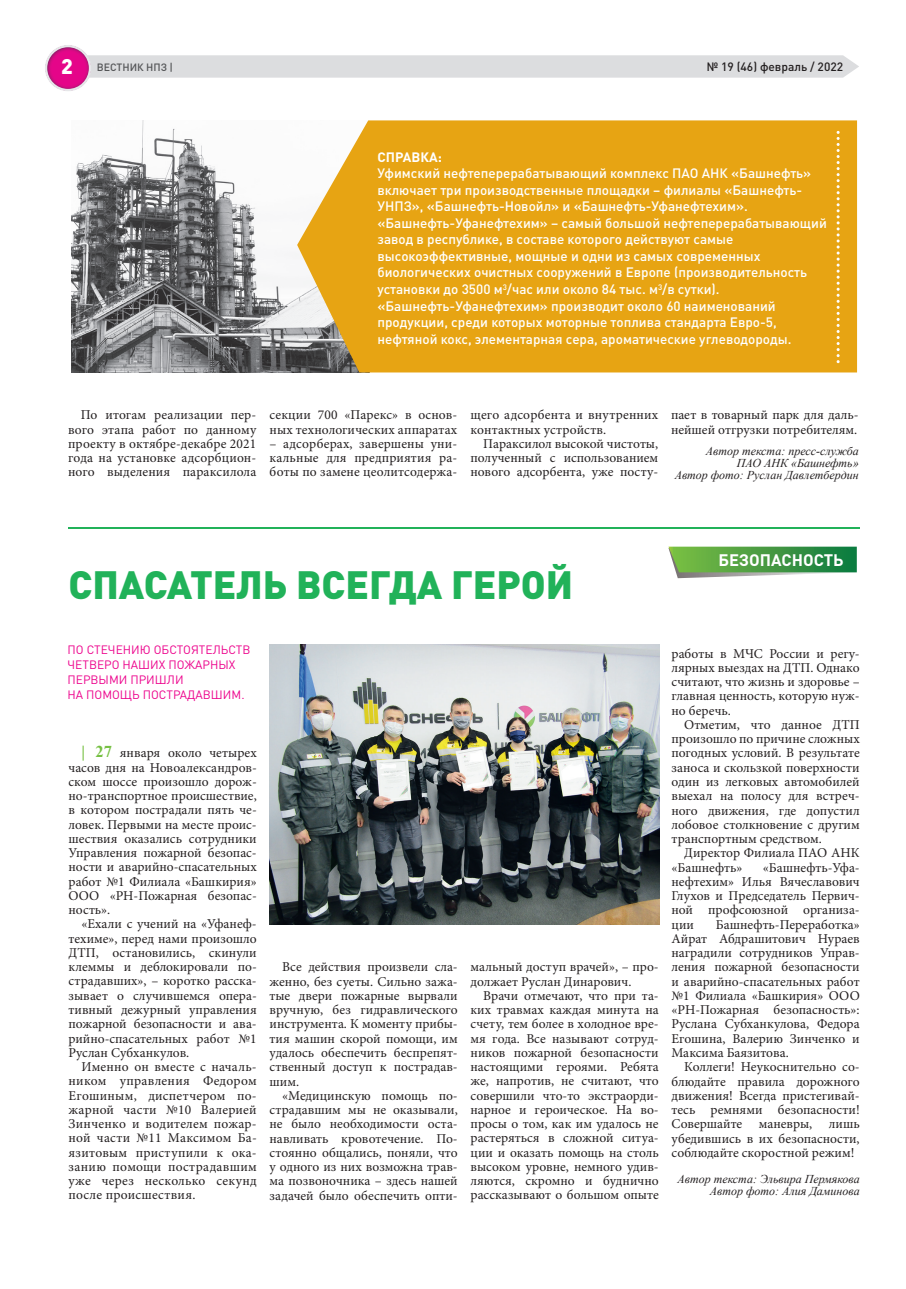
<style>
.page{position:relative;width:906px;height:1289px;background:#fff}
.page>*{position:absolute;margin:0;border:0;box-sizing:border-box;transform-origin:0 0}
.t1{font:900 39px "DIN Pro";color:#21b259}
.t2{font:700 16.5px "DIN Pro";color:#fff}
.t3{font:13.5px/14.2px "Minion Pro";color:#231f20;text-align:justify}
.t4{font:500 13.5px/16.5px "DIN Pro";color:#fff}
.t5{font:700 13.5px "DIN Pro";color:#fff}
.t6{font:italic 12px/12px "Times New Roman";color:#231f20;text-align:right}
.t7{font:12px/15px "DIN Pro";color:#ed028c}
.t8{font:500 12px "DIN Pro";color:#231f20}
.t9{font:500 10.5px "DIN Pro";color:#545557}
.s1{font-weight:900;font-size:21px;color:#fff}
.s2{font-family:"Times New Roman";font-weight:700;font-size:16.5px;color:#76c043}
</style>
<div class="page">
<svg style="left:45px;top:45px;width:814px;height:46px"></svg>
<img style="left:72px;top:120px;width:225px;height:252px">
<img style="left:269px;top:644px;width:390px;height:280px">
<div style="left:297px;top:120px;width:560px;height:252px;background:#e7a413"></div>
<svg style="left:836px;top:131px;width:3px;height:232px"></svg>
<hr style="left:68px;top:526px;width:791px;height:2px;background:#21b259">
<svg style="left:668px;top:546px;width:189px;height:32px;background:#65a862"></svg>
<p class="t9" style="left:61px;top:60px;width:113px"><span class="s1">2</span> ВЕСТНИК НПЗ |</p>
<p class="t8" style="left:707px;top:58px;width:138px">№ 19 (46) февраль / 2022</p>
<p class="t5" style="left:377px;top:148px;width:66px">СПРАВКА:</p>
<p class="t4" style="left:377px;top:165px;width:451px">Уфимский нефтеперерабатывающий комплекс ПАО АНК «Башнефть» включает три производственные площадки – филиалы «Башнефть-УНПЗ», «Башнефть-Новойл» и «Башнефть-Уфанефтехим». «Башнефть-Уфанефтехим» – самый большой нефтеперерабатывающий завод в республике, в составе которого действуют самые высокоэффективные, мощные и одни из самых современных биологических очистных сооружений в Европе (производительность установки до 3500 м<sup>3</sup>/час или около 84 тыс. м<sup>3</sup>/в сутки). «Башнефть-Уфанефтехим» производит около 60 наименований продукции, среди которых моторные топлива стандарта Евро-5, нефтяной кокс, элементарная сера, ароматические углеводороды.</p>
<p class="t3" style="left:68px;top:408px;width:190px;text-indent:13px">По итогам реализации пер&shy;вого этапа работ по данному проекту в октябре-декабре 2021 года на установке адсорбцион&shy;ного выделения параксилола</p>
<p class="t3" style="left:269px;top:408px;width:189px">секции 700 «Парекс» в основ&shy;ных технологических аппаратах</p>
<p class="t3" style="left:269px;top:436px;width:189px">– адсорберах, завершены уни&shy;кальные для предприятия ра&shy;боты по замене цеолитсодержа-</p>
<p class="t3" style="left:470px;top:408px;width:189px">щего адсорбента и внутренних контактных устройств.</p>
<p class="t3" style="left:470px;top:436px;width:189px;text-indent:13px">Параксилол высокой чистоты, полученный с использованием нового адсорбента, уже посту-</p>
<p class="t3" style="left:671px;top:408px;width:189px">пает в товарный парк для даль&shy;нейшей отгрузки потребителям.</p>
<p class="t6" style="left:674px;top:444px;width:185px">Автор текста: пресс-служба<br>ПАО АНК «Башнефть»<br>Автор фото: Руслан Давлетбердин</p>
<h1 class="t1" style="left:69px;top:558px;width:506px">СПАСАТЕЛЬ ВСЕГДА ГЕРОЙ</h1>
<p class="t2" style="left:718px;top:549px;width:127px">БЕЗОПАСНОСТЬ</p>
<p class="t7" style="left:68px;top:641px;width:184px">ПО СТЕЧЕНИЮ ОБСТОЯТЕЛЬСТВ<br>ЧЕТВЕРО НАШИХ ПОЖАРНЫХ<br>ПЕРВЫМИ ПРИШЛИ<br>НА ПОМОЩЬ ПОСТРАДАВШИМ.</p>
<p class="t3" style="left:69px;top:746px;width:190px;text-indent:13px"><span class="s2">| 27</span> января около четырех часов дня на Новоалександров&shy;ском шоссе произошло дорож&shy;но-транспортное происшествие, в котором пострадали пять че&shy;ловек. Первыми на месте проис&shy;шествия оказались сотрудники Управления пожарной безопас&shy;ности и аварийно-спасательных работ №1 Филиала «Башкирия» ООО «РН-Пожарная безопас&shy;ность».</p>
<p class="t3" style="left:69px;top:917px;width:190px;text-indent:13px">«Ехали с учений на «Уфанеф&shy;техиме», перед нами произошло ДТП, остановились, скинули клеммы и деблокировали по&shy;страдавших», – коротко расска&shy;зывает о случившемся опера&shy;тивный дежурный управления пожарной безопасности и ава&shy;рийно-спасательных работ №1<br>Руслан Субханкулов.</p>
<p class="t3" style="left:69px;top:1059px;width:190px;text-indent:13px">Именно он вместе с началь&shy;ником управления Федором Егошиным, диспетчером по&shy;жарной части №10 Валерией Зинченко и водителем пожар&shy;ной части №11 Максимом Ба&shy;язитовым приступили к ока&shy;занию помощи пострадавшим уже через несколько секунд после происшествия.</p>
<p class="t3" style="left:269px;top:960px;width:190px;text-indent:13px">Все действия произвели сла&shy;женно, без суеты. Сильно зажа&shy;тые двери пожарные вырвали вручную, без гидравлического инструмента. К моменту прибы&shy;тия машин скорой помощи, им удалось обеспечить беспрепят&shy;ственный доступ к пострадав&shy;шим.</p>
<p class="t3" style="left:269px;top:1088px;width:190px;text-indent:13px">«Медицинскую помощь по&shy;страдавшим мы не оказывали, не было необходимости оста&shy;навливать кровотечение. По&shy;стоянно общались, поняли, что у одного из них возможна трав&shy;ма позвоночника – здесь нашей задачей было обеспечить опти-</p>
<p class="t3" style="left:470px;top:959px;width:190px">мальный доступ врачей», – про&shy;должает Руслан Динарович.</p>
<p class="t3" style="left:470px;top:988px;width:190px;text-indent:13px">Врачи отмечают, что при та&shy;ких травмах каждая минута на счету, тем более в холодное вре&shy;мя года. Все называют сотруд&shy;ников пожарной безопасности настоящими героями. Ребята же, напротив, не считают, что совершили что-то экстраорди&shy;нарное и героическое. На во&shy;просы о том, как им удалось не растеряться в сложной ситуа&shy;ции и оказать помощь на столь высоком уровне, немного удив&shy;ляются, скромно и буднично рассказывают о большом опыте</p>
<p class="t3" style="left:671px;top:646px;width:190px">работы в МЧС России и регу&shy;лярных выездах на ДТП. Однако считают, что жизнь и здоровье – главная ценность, которую нуж&shy;но беречь.</p>
<p class="t3" style="left:671px;top:717px;width:190px;text-indent:13px">Отметим, что данное ДТП произошло по причине сложных погодных условий. В результате заноса и скользкой поверхности один из легковых автомобилей выехал на полосу для встреч&shy;ного движения, где допустил лобовое столкновение с другим транспортным средством.</p>
<p class="t3" style="left:671px;top:845px;width:190px;text-indent:13px">Директор Филиала ПАО АНК «Башнефть»</p>
<p class="t3" style="left:671px;top:860px;width:190px;text-indent:91px">«Башнефть-Уфа&shy;нефтехим» Илья Вячеславович Глухов и Председатель Первич&shy;ной профсоюзной организа&shy;ции</p>
<p class="t3" style="left:671px;top:917px;width:190px;text-indent:44px">Башнефть-Переработка» Айрат Абдрашитович Нураев наградили сотрудников Управ&shy;ления пожарной безопасности и аварийно-спасательных работ №1 Филиала «Башкирия» ООО «РН-Пожарная безопасность»:<br>Руслана Субханкулова, Федора Егошина, Валерию Зинченко и Максима Баязитова.</p>
<p class="t3" style="left:671px;top:1059px;width:190px;text-indent:13px">Коллеги! Неукоснительно со&shy;блюдайте правила дорожного движения! Всегда пристегивай&shy;тесь ремнями безопасности!<br>Совершайте маневры, лишь убедившись в их безопасности, соблюдайте скоростной режим!</p>
<p class="t6" style="left:677px;top:1172px;width:184px">Автор текста: Эльвира Пермякова<br>Автор фото: Алия Даминова</p>
</div>
